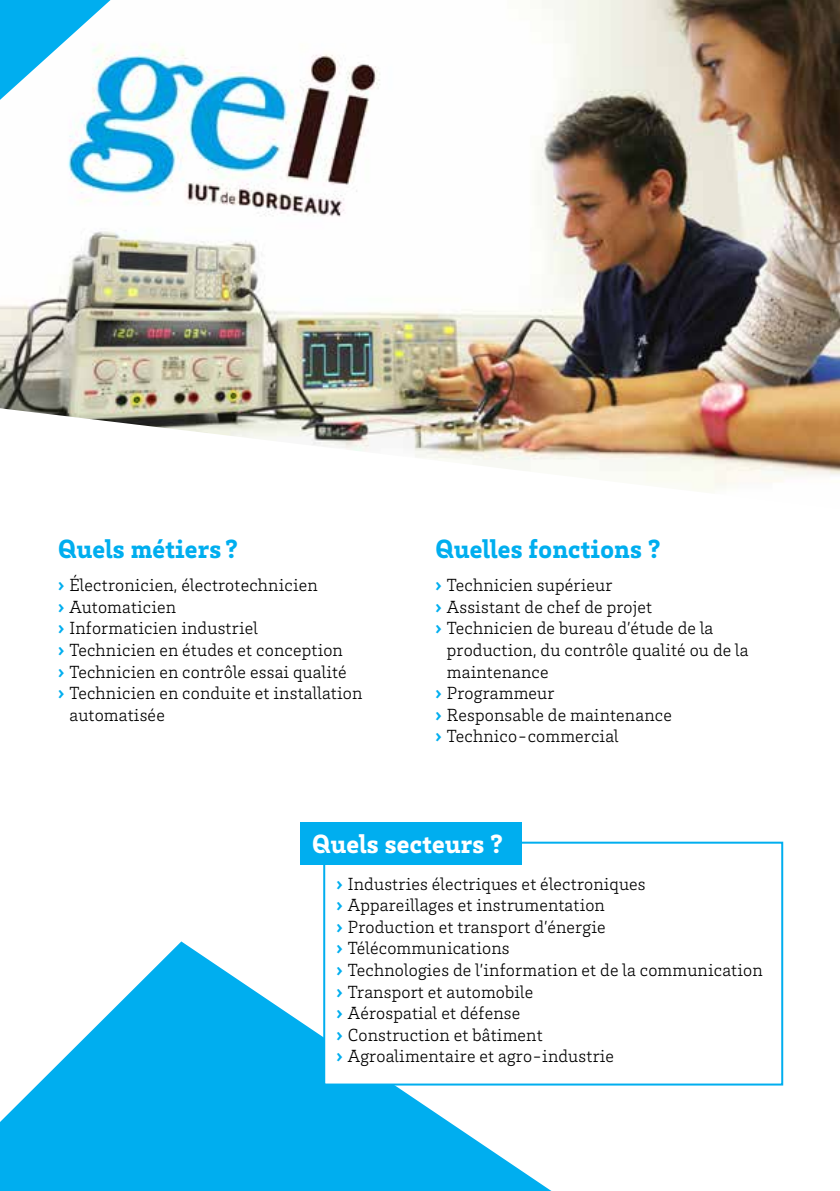
<style>
.page{position:relative;width:840px;height:1191px;background:#fff}
.page>*{position:absolute;margin:0;border:0;box-sizing:border-box;transform-origin:0 0}
.t1{font:900 27px "Brix Slab";letter-spacing:.01em;color:#00aeef}
.t2{font:900 27px "Brix Slab";letter-spacing:.01em;color:#fff}
.t3{font:300 18px/21.6px "Brix Slab";letter-spacing:.01em;color:#000}
.s1{font-weight:900;color:#00aeef}
</style>
<div class="page">
<img style="left:0;top:0;width:839px;height:492px">
<svg style="left:0;top:941px;width:551px;height:250px;fill:#00aeef"></svg>
<div style="left:324px;top:842px;width:457px;height:242px;background:#fff"></div>
<div style="left:323px;top:841px;width:459px;height:244px;border:2px solid #00aeef"></div>
<div style="left:300px;top:822px;width:222px;height:42px;background:#00aeef"></div>
<svg style="left:0;top:0;width:110px;height:100px"></svg>
<h1 class="t1" style="left:58px;top:531px;width:181px">Quels métiers ?</h1>
<p class="t3" style="left:58px;top:573px;width:261px"><span class="s1">›</span> Électronicien, électrotechnicien</p>
<p class="t3" style="left:58px;top:595px;width:119px"><span class="s1">›</span> Automaticien</p>
<p class="t3" style="left:58px;top:617px;width:201px"><span class="s1">›</span> Informaticien industriel</p>
<p class="t3" style="left:58px;top:638px;width:286px"><span class="s1">›</span> Technicien en études et conception</p>
<p class="t3" style="left:58px;top:660px;width:290px"><span class="s1">›</span> Technicien en contrôle essai qualité</p>
<p class="t3" style="left:58px;top:681px;width:305px"><span class="s1">›</span> Technicien en conduite et installation</p>
<p class="t3" style="left:69px;top:703px;width:97px">automatisée</p>
<h1 class="t1" style="left:435px;top:531px;width:227px">Quelles fonctions ?</h1>
<p class="t3" style="left:435px;top:573px;width:178px"><span class="s1">›</span> Technicien supérieur</p>
<p class="t3" style="left:435px;top:595px;width:218px"><span class="s1">›</span> Assistant de chef de projet</p>
<p class="t3" style="left:435px;top:617px;width:279px"><span class="s1">›</span> Technicien de bureau d’étude de la</p>
<p class="t3" style="left:446px;top:638px;width:303px">production, du contrôle qualité ou de la</p>
<p class="t3" style="left:446px;top:660px;width:103px">maintenance</p>
<p class="t3" style="left:435px;top:681px;width:120px"><span class="s1">›</span> Programmeur</p>
<p class="t3" style="left:435px;top:703px;width:238px"><span class="s1">›</span> Responsable de maintenance</p>
<p class="t3" style="left:435px;top:725px;width:185px"><span class="s1">›</span> Technico-commercial</p>
<h1 class="t2" style="left:312px;top:826px;width:192px">Quels secteurs ?</h1>
<p class="t3" style="left:336px;top:872px;width:427px"><span class="s1">›</span> Industries électriques et électroniques<br><span class="s1">›</span> Appareillages et instrumentation<br><span class="s1">›</span> Production et transport d’énergie<br><span class="s1">›</span> Télécommunications<br><span class="s1">›</span> Technologies de l’information et de la communication <span class="s1">›</span> Transport et automobile<br><span class="s1">›</span> Aérospatial et défense<br><span class="s1">›</span> Construction et bâtiment<br><span class="s1">›</span> Agroalimentaire et agro-industrie</p>
</div>
